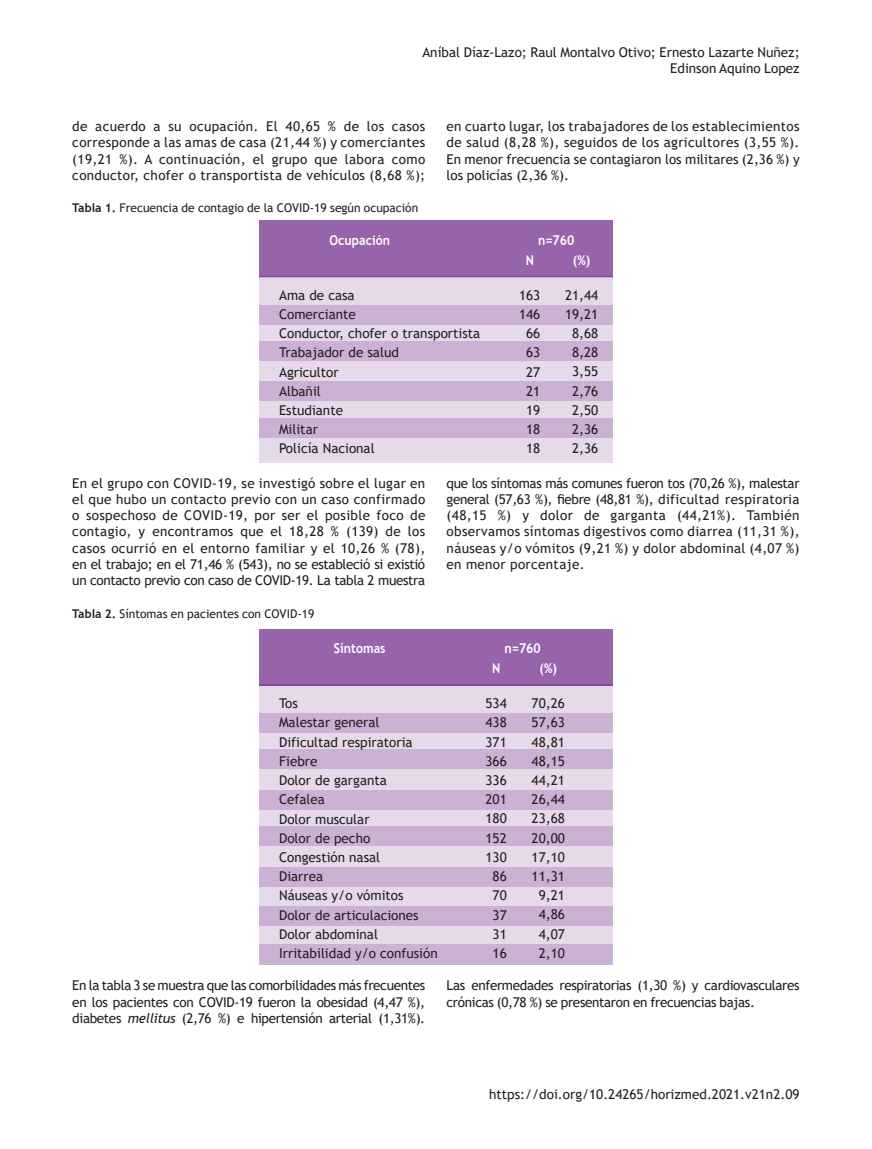
<style>
.page{position:relative;width:872px;height:1149px;background:#fff}
.page>*{position:absolute;margin:0;border:0;box-sizing:border-box;transform-origin:0 0}
.TEXTO_PRINCIPAL_HORI{font:13.5px/19.2px "Trebuchet MS";color:#231f20;text-align:justify}
.TEXTO_PRINCIPAL_HORI-2{font:13.5px/16.2px "Trebuchet MS";letter-spacing:-.025em;color:#231f20}
.ENCABEZADO_AUTOR{font:13.5px/16.2px "Trebuchet MS";color:#231f20;text-align:right}
.t1{font:700 13.5px "Trebuchet MS";color:#fff;scale:.91 1}
.LEYENDAS_cuadros{font:12px "Trebuchet MS";color:#231f20}
.s1{font-weight:700}
.s2{font-style:italic}
</style>
<div class="page">
<div style="left:259px;top:221px;width:354px;height:242px;background:#e5d9ea"></div>
<div style="left:259px;top:305px;width:354px;height:19px;background:#cbb2d5"></div>
<div style="left:259px;top:341px;width:354px;height:19px;background:#cbb2d5"></div>
<div style="left:259px;top:381px;width:354px;height:20px;background:#cbb2d5"></div>
<div style="left:259px;top:418px;width:354px;height:19px;background:#cbb2d5"></div>
<div style="left:259px;top:221px;width:354px;height:55px;background:#9764ac"></div>
<hr style="left:259px;top:276px;width:354px;height:1px;background:#6b3e98">
<div style="left:259px;top:629px;width:354px;height:335px;background:#e5d9ea"></div>
<div style="left:259px;top:713px;width:354px;height:19px;background:#cbb2d5"></div>
<div style="left:259px;top:749px;width:354px;height:19px;background:#cbb2d5"></div>
<div style="left:259px;top:790px;width:354px;height:19px;background:#cbb2d5"></div>
<div style="left:259px;top:826px;width:354px;height:19px;background:#cbb2d5"></div>
<div style="left:259px;top:867px;width:354px;height:19px;background:#cbb2d5"></div>
<div style="left:259px;top:905px;width:354px;height:19px;background:#cbb2d5"></div>
<div style="left:259px;top:944px;width:354px;height:20px;background:#cbb2d5"></div>
<div style="left:259px;top:629px;width:354px;height:56px;background:#9764ac"></div>
<hr style="left:259px;top:684px;width:354px;height:1px;background:#6b3e98">
<p class="ENCABEZADO_AUTOR" style="left:422px;top:44px;width:379px">Aníbal Díaz-Lazo; Raul Montalvo Otivo; Ernesto Lazarte Nuñez;<br>Edinson Aquino Lopez</p>
<p class="TEXTO_PRINCIPAL_HORI" style="left:72px;top:118px;width:354px;line-height:16.2px">de acuerdo a su ocupación. El 40,65 % de los casos corresponde a las amas de casa (21,44 %) y comerciantes (19,21 %). A continuación, el grupo que labora como conductor, chofer o transportista de vehículos (8,68 %);</p>
<p class="TEXTO_PRINCIPAL_HORI" style="left:446px;top:118px;width:354px;line-height:16.2px">en cuarto lugar, los trabajadores de los establecimientos de salud (8,28 %), seguidos de los agricultores (3,55 %).<br>En menor frecuencia se contagiaron los militares (2,36 %) y los policías (2,36 %).</p>
<p class="LEYENDAS_cuadros" style="left:72px;top:200px;width:347px"><span class="s1">Tabla 1.</span> Frecuencia de contagio de la COVID-19 según ocupación</p>
<p class="t1" style="left:330px;top:231px;width:68px">Ocupación</p>
<p class="t1" style="left:538px;top:231px;width:41px">n=760</p>
<p class="t1" style="left:526px;top:251px;width:11px">N</p>
<p class="t1" style="left:573px;top:251px;width:21px">(%)</p>
<p class="TEXTO_PRINCIPAL_HORI" style="left:279px;top:285px;width:203px;text-align:left">Ama de casa<br>Comerciante<br>Conductor, chofer o transportista<br>Trabajador de salud<br>Agricultor<br>Albañil<br>Estudiante<br>Militar<br>Policía Nacional</p>
<p class="TEXTO_PRINCIPAL_HORI" style="left:519px;top:285px;width:23px;text-align:center">163<br>146<br>66<br>63<br>27<br>21<br>19<br>18<br>18</p>
<p class="TEXTO_PRINCIPAL_HORI" style="left:565px;top:285px;width:35px;text-align:center">21,44<br>19,21<br>8,68<br>8,28<br>3,55<br>2,76<br>2,50<br>2,36<br>2,36</p>
<p class="TEXTO_PRINCIPAL_HORI" style="left:72px;top:474px;width:354px;line-height:16.2px">En el grupo con COVID-19, se investigó sobre el lugar en el que hubo un contacto previo con un caso confirmado o sospechoso de COVID-19, por ser el posible foco de contagio, y encontramos que el 18,28 % (139) de los casos ocurrió en el entorno familiar y el 10,26 % (78), en el trabajo; en el 71,46 % (543), no se estableció si existió un contacto previo con caso de COVID-19. La tabla 2 muestra</p>
<p class="TEXTO_PRINCIPAL_HORI" style="left:446px;top:474px;width:354px;line-height:16.2px">que los síntomas más comunes fueron tos (70,26 %), malestar general (57,63 %), fiebre (48,81 %), dificultad respiratoria (48,15 %) y dolor de garganta (44,21%). También observamos síntomas digestivos como diarrea (11,31 %), náuseas y/o vómitos (9,21 %) y dolor abdominal (4,07 %) en menor porcentaje.</p>
<p class="LEYENDAS_cuadros" style="left:72px;top:605px;width:243px"><span class="s1">Tabla 2.</span> Síntomas en pacientes con COVID-19</p>
<p class="t1" style="left:334px;top:639px;width:58px">Síntomas</p>
<p class="t1" style="left:504px;top:639px;width:41px">n=760</p>
<p class="t1" style="left:492px;top:659px;width:11px">N</p>
<p class="t1" style="left:539px;top:659px;width:21px">(%)</p>
<p class="TEXTO_PRINCIPAL_HORI" style="left:279px;top:693px;width:160px;text-align:left">Tos<br>Malestar general<br>Dificultad respiratoria<br>Fiebre<br>Dolor de garganta<br>Cefalea<br>Dolor muscular<br>Dolor de pecho<br>Congestión nasal<br>Diarrea<br>Náuseas y/o vómitos<br>Dolor de articulaciones<br>Dolor abdominal<br>Irritabilidad y/o confusión</p>
<p class="TEXTO_PRINCIPAL_HORI" style="left:485px;top:693px;width:23px;text-align:center">534<br>438<br>371<br>366<br>336<br>201<br>180<br>152<br>130<br>86<br>70<br>37<br>31<br>16</p>
<p class="TEXTO_PRINCIPAL_HORI" style="left:531px;top:693px;width:35px;text-align:center">70,26<br>57,63<br>48,81<br>48,15<br>44,21<br>26,44<br>23,68<br>20,00<br>17,10<br>11,31<br>9,21<br>4,86<br>4,07<br>2,10</p>
<p class="TEXTO_PRINCIPAL_HORI" style="left:72px;top:977px;width:354px;line-height:16.2px">En la tabla 3 se muestra que las comorbilidades más frecuentes en los pacientes con COVID-19 fueron la obesidad (4,47 %), diabetes <span class="s2">mellitus</span> (2,76 %) e hipertensión arterial (1,31%).</p>
<p class="TEXTO_PRINCIPAL_HORI-2" style="left:446px;top:977px;width:354px">Las enfermedades respiratorias (1,30 %) y cardiovasculares crónicas (0,78 %) se presentaron en frecuencias bajas.</p>
<p class="TEXTO_PRINCIPAL_HORI" style="left:489px;top:1084px;width:312px">https://doi.org/10.24265/horizmed.2021.v21n2.09</p>
</div>
